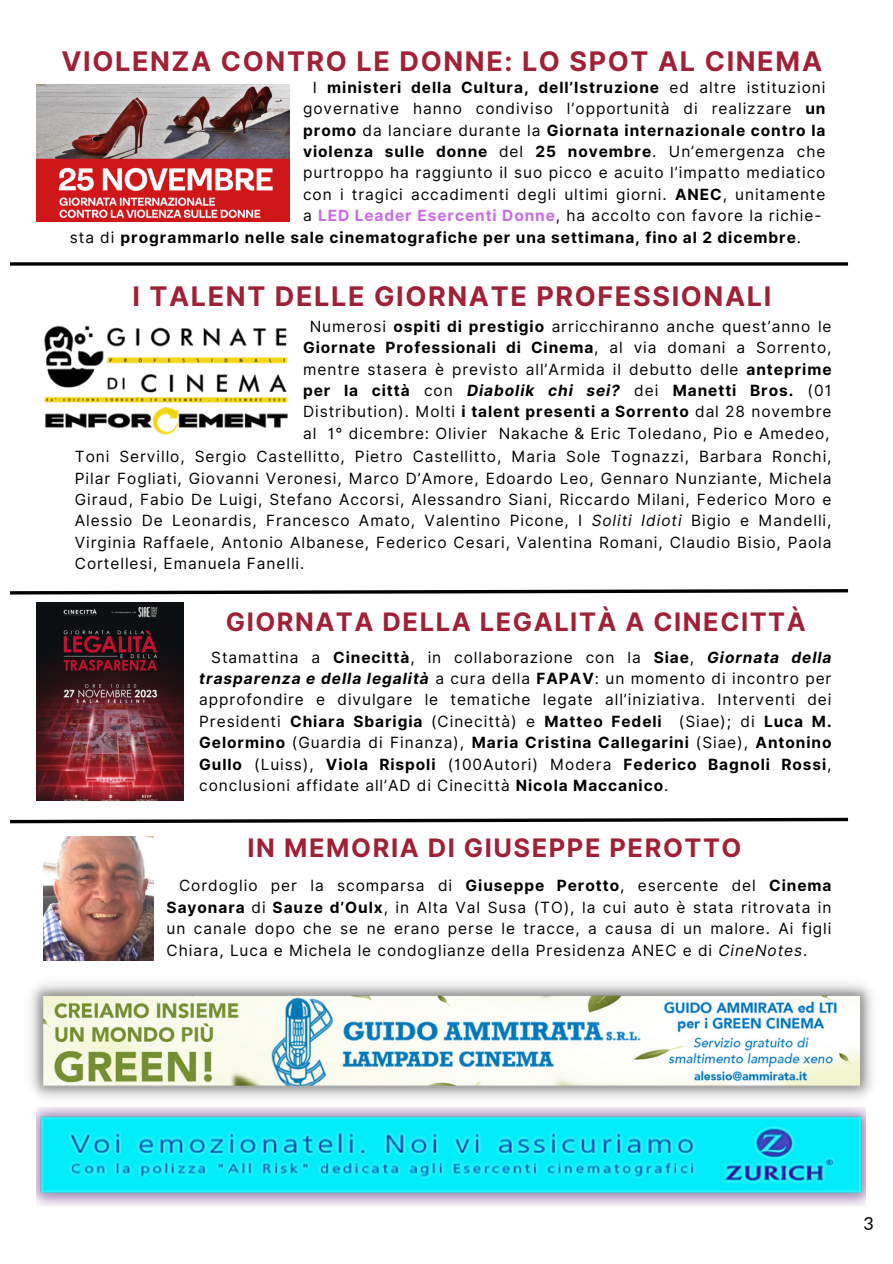
<style>
.page{position:relative;width:893px;height:1264px;background:#fff}
.page>*{position:absolute;margin:0;border:0;box-sizing:border-box;transform-origin:0 0}
.t1{font:700 27px "Inter";letter-spacing:.06em;color:#a02037}
.t2{font:700 25.5px "Inter";letter-spacing:.06em;color:#a02037}
.t3{font:18px "Aleo";color:#000}
.t4{font:15.45px/21.3px "Inter";letter-spacing:.06em;color:#000;text-align:justify}
.t5{font:700 15.45px "Inter";letter-spacing:.06em;color:#000}
.s1{font-weight:700}
.s2{font-weight:700;color:#cb6ce6}
.s3{font-weight:400}
.s4{font-weight:700;font-style:italic}
.s5{font-style:italic}
</style>
<div class="page">
<svg style="left:9px;top:589px;width:840px;height:6px"></svg>
<svg style="left:10px;top:262px;width:838px;height:4px;background:#272727"></svg>
<img style="left:37px;top:84px;width:253px;height:137px">
<img style="left:31px;top:983px;width:842px;height:116px">
<img style="left:44px;top:325px;width:244px;height:110px">
<img style="left:37px;top:602px;width:146px;height:198px">
<img style="left:37px;top:1107px;width:828px;height:98px">
<svg style="left:9px;top:817px;width:840px;height:7px"></svg>
<img style="left:43px;top:836px;width:111px;height:124px">
<p class="t1" style="left:61px;top:45px;width:762px">VIOLENZA CONTRO LE DONNE: LO SPOT AL CINEMA</p>
<p class="t4" style="left:303px;top:77px;width:524px;text-indent:10px">I <span class="s1">ministeri della Cultura, dell’Istruzione</span> ed altre istituzioni governative hanno condiviso l’opportunità di realizzare <span class="s1">un promo</span> da lanciare durante la <span class="s1">Giornata internazionale contro la violenza sulle donne</span> del <span class="s1">25 novembre</span>. Un’emergenza che purtroppo ha raggiunto il suo picco e acuito l’impatto mediatico con i tragici accadimenti degli ultimi giorni. <span class="s1">ANEC</span>, unitamente a <span class="s2">LED Leader Esercenti Donne</span>, ha accolto con favore la richie-</p>
<p class="t5" style="left:70px;top:228px;width:732px"><span class="s3">sta di</span> programmarlo nelle sale cinematografiche per una settimana, fino al 2 dicembre<span class="s3">.</span></p>
<p class="t1" style="left:132px;top:280px;width:640px">I TALENT DELLE GIORNATE PROFESSIONALI</p>
<p class="t4" style="left:303px;top:315px;width:530px;text-align:center">Numerosi <span class="s1">ospiti di prestigio</span> arricchiranno anche quest’anno le <span class="s1">Giornate Professionali di Cinema</span>, al via domani a Sorrento, mentre stasera è previsto all’Armida il debutto delle <span class="s1">anteprime per la città</span> con <span class="s4">Diabolik chi sei?</span> dei <span class="s1">Manetti Bros.</span> (01<br>Distribution). Molti <span class="s1">i talent presenti a Sorrento</span> dal 28 novembre al 1° dicembre: Olivier Nakache &amp; Eric Toledano, Pio e Amedeo,</p>
<p class="t4" style="left:75px;top:446px;width:758px">Toni Servillo, Sergio Castellitto, Pietro Castellitto, Maria Sole Tognazzi, Barbara Ronchi, Pilar Fogliati, Giovanni Veronesi, Marco D’Amore, Edoardo Leo, Gennaro Nunziante, Michela Giraud, Fabio De Luigi, Stefano Accorsi, Alessandro Siani, Riccardo Milani, Federico Moro e Alessio De Leonardis, Francesco Amato, Valentino Picone, I <span class="s5">Soliti Idioti</span> Bigio e Mandelli, Virginia Raffaele, Antonio Albanese, Federico Cesari, Valentina Romani, Claudio Bisio, Paola Cortellesi, Emanuela Fanelli.</p>
<p class="t2" style="left:226px;top:606px;width:581px">GIORNATA DELLA LEGALITÀ A CINECITTÀ</p>
<p class="t4" style="left:199px;top:646px;width:633px;text-indent:12px">Stamattina a <span class="s1">Cinecittà</span>, in collaborazione con la <span class="s1">Siae</span>, <span class="s4">Giornata della trasparenza e della legalità</span> a cura della <span class="s1">FAPAV</span>: un momento di incontro per approfondire e divulgare le tematiche legate all’iniziativa. Interventi dei Presidenti <span class="s1">Chiara Sbarigia</span> (Cinecittà) e <span class="s1">Matteo Fedeli</span> (Siae); di <span class="s1">Luca M.<br>Gelormino</span> (Guardia di Finanza), <span class="s1">Maria Cristina Callegarini</span> (Siae), <span class="s1">Antonino Gullo</span> (Luiss), <span class="s1">Viola Rispoli</span> (100Autori) Modera <span class="s1">Federico Bagnoli Rossi</span>, conclusioni affidate all’AD di Cinecittà <span class="s1">Nicola Maccanico</span>.</p>
<p class="t2" style="left:247px;top:832px;width:495px">IN MEMORIA DI GIUSEPPE PEROTTO</p>
<p class="t4" style="left:167px;top:875px;width:666px;text-indent:12px">Cordoglio per la scomparsa di <span class="s1">Giuseppe Perotto</span>, esercente del <span class="s1">Cinema Sayonara</span> di <span class="s1">Sauze d’Oulx</span>, in Alta Val Susa (TO), la cui auto è stata ritrovata in un canale dopo che se ne erano perse le tracce, a causa di un malore. Ai figli Chiara, Luca e Michela le condoglianze della Presidenza ANEC e di <span class="s5">CineNotes</span>.</p>
<p class="t3" style="left:863px;top:1213px;width:11px">3</p>
</div>
